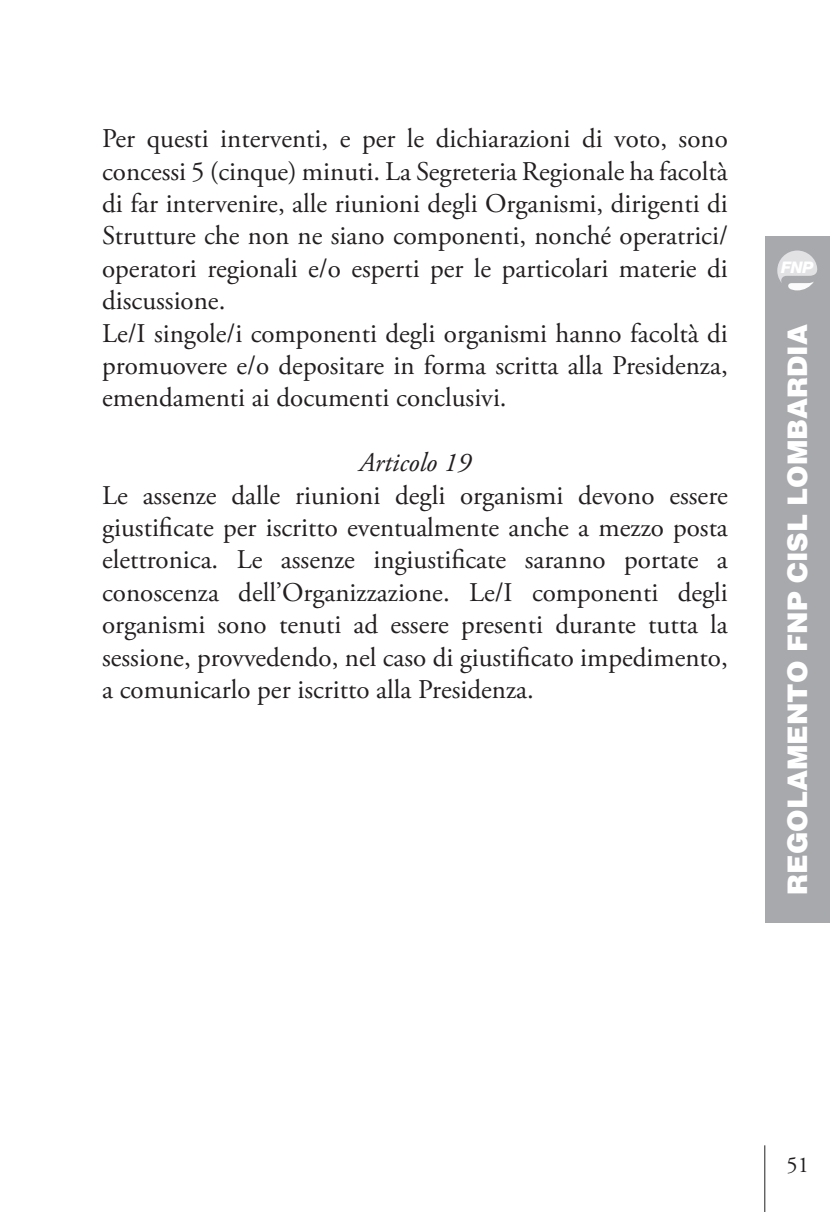
<style>
.page{position:relative;width:830px;height:1212px;background:#fff}
.page>*{position:absolute;margin:0;border:0;box-sizing:border-box;transform-origin:0 0}
.t1{font:27px/32.4px "Adobe Garamond Pro";color:#231f20;text-align:justify}
.t2{font:900 27px "Helvetica LT Std";color:#fff}
.t3{font:italic 27px "Adobe Garamond Pro";color:#231f20}
.t4{font:22.5px "Adobe Garamond Pro";color:#231f20}
.t5{font:italic 800 15.97px "Helvetica Neue LT Std";color:#fff}
</style>
<div class="page">
<hr style="left:764px;top:1145px;width:1px;height:67px;background:#231f20">
<div style="left:764px;top:236px;width:65px;height:686px;background:#a8a9ad"></div>
<svg style="left:777px;top:250px;width:39px;height:40px"></svg>
<p class="t1" style="left:102px;top:123px;width:627px">Per questi interventi, e per le dichiarazioni di voto, sono concessi 5 (cinque) minuti. La Segreteria Regionale ha facoltà di far intervenire, alle riunioni degli Organismi, dirigenti di Strutture che non ne siano componenti, nonché operatrici/ operatori regionali e/o esperti per le particolari materie di discussione.</p>
<p class="t1" style="left:102px;top:318px;width:627px">Le/I singole/i componenti degli organismi hanno facoltà di promuovere e/o depositare in forma scritta alla Presidenza, emendamenti ai documenti conclusivi.</p>
<p class="t3" style="left:359px;top:446px;width:113px">Articolo 19</p>
<p class="t1" style="left:102px;top:480px;width:627px">Le assenze dalle riunioni degli organismi devono essere giustificate per iscritto eventualmente anche a mezzo posta elettronica. Le assenze ingiustificate saranno portate a conoscenza dell’Organizzazione. Le/I componenti degli organismi sono tenuti ad essere presenti durante tutta la sessione, provvedendo, nel caso di giustificato impedimento, a comunicarlo per iscritto alla Presidenza.</p>
<p class="t5" style="left:780px;top:257px;width:34px">FNP</p>
<p class="t2" style="left:779px;top:895px;width:572px;rotate:-90deg">REGOLAMENTO FNP CISL LOMBARDIA</p>
<p class="t4" style="left:786px;top:1152px;width:24px">51</p>
</div>
